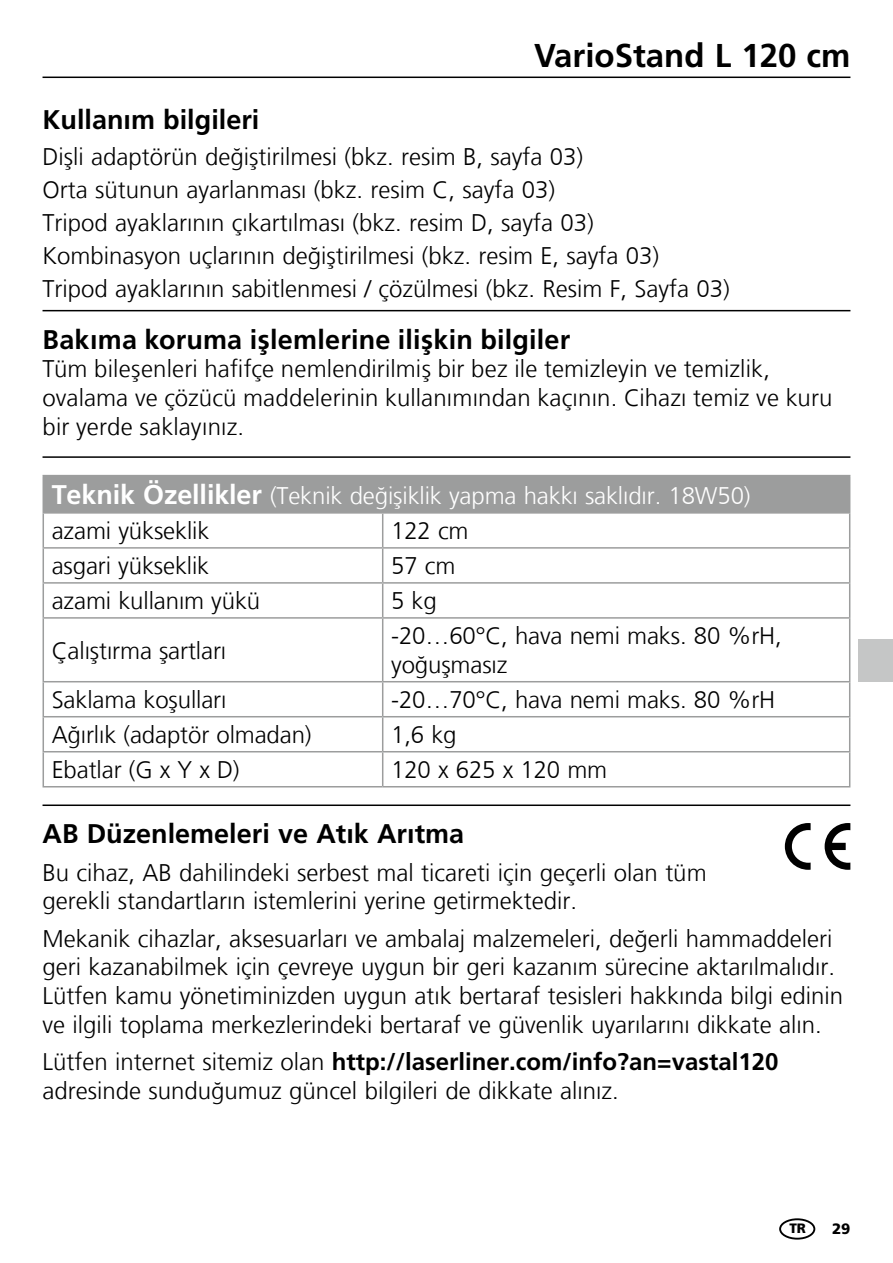
<style>
.page{position:relative;width:893px;height:1263px;background:#fff}
.page>*{position:absolute;margin:0;border:0;box-sizing:border-box;transform-origin:0 0}
.t1{font:700 33px "Frutiger LT Com";color:#000}
.t2{font:700 27px "Frutiger LT Com";color:#000}
.t3{font:300 24px/28.8px "Frutiger LT Com";color:#000}
.t4{font:300 24px/35.1px "Frutiger LT Com";letter-spacing:-.005em;color:#fff}
.t5{font:900 15px "Frutiger LT Com";color:#000}
.t6{font:900 13.5px "Frutiger LT Com";color:#000}
.s1{font-weight:700;font-size:27px}
.s2{color:#000}
.s3{font-weight:700}
</style>
<div class="page">
<hr style="left:43px;top:77px;width:807px;height:1px;background:#000">
<svg style="left:825px;top:823px;width:25px;height:47px"></svg>
<svg style="left:785px;top:823px;width:26px;height:47px"></svg>
<hr style="left:43px;top:804px;width:807px;height:2px;background:#000">
<hr style="left:43px;top:310px;width:807px;height:1px;background:#000">
<hr style="left:43px;top:456px;width:807px;height:2px;background:#000">
<div style="left:43px;top:476px;width:807px;height:37px;background:#9c9d9d"></div>
<svg style="left:44px;top:514px;width:805px;height:272px"></svg>
<hr style="left:43px;top:475px;width:340px;height:1px;background:#9c9d9d">
<hr style="left:383px;top:475px;width:467px;height:1px;background:#9c9d9d">
<hr style="left:43px;top:514px;width:1px;height:33px;background:#9c9d9d">
<hr style="left:43px;top:549px;width:1px;height:33px;background:#9c9d9d">
<hr style="left:43px;top:512px;width:340px;height:2px;background:#9c9d9d">
<hr style="left:43px;top:547px;width:340px;height:2px;background:#9c9d9d">
<hr style="left:382px;top:514px;width:1px;height:33px;background:#9c9d9d">
<hr style="left:382px;top:549px;width:1px;height:33px;background:#9c9d9d">
<hr style="left:383px;top:512px;width:467px;height:2px;background:#9c9d9d">
<hr style="left:849px;top:514px;width:1px;height:33px;background:#9c9d9d">
<hr style="left:849px;top:549px;width:1px;height:33px;background:#9c9d9d">
<hr style="left:383px;top:547px;width:467px;height:2px;background:#9c9d9d">
<hr style="left:43px;top:584px;width:1px;height:33px;background:#9c9d9d">
<hr style="left:43px;top:582px;width:340px;height:2px;background:#9c9d9d">
<hr style="left:382px;top:584px;width:1px;height:33px;background:#9c9d9d">
<hr style="left:383px;top:582px;width:467px;height:2px;background:#9c9d9d">
<hr style="left:849px;top:584px;width:1px;height:33px;background:#9c9d9d">
<hr style="left:43px;top:619px;width:1px;height:62px;background:#9c9d9d">
<hr style="left:43px;top:682px;width:1px;height:34px;background:#9c9d9d">
<hr style="left:382px;top:619px;width:1px;height:62px;background:#9c9d9d">
<hr style="left:849px;top:619px;width:1px;height:62px;background:#9c9d9d">
<hr style="left:382px;top:682px;width:1px;height:34px;background:#9c9d9d">
<hr style="left:849px;top:682px;width:1px;height:34px;background:#9c9d9d">
<hr style="left:43px;top:717px;width:1px;height:34px;background:#9c9d9d">
<hr style="left:43px;top:617px;width:340px;height:2px;background:#9c9d9d">
<hr style="left:43px;top:681px;width:340px;height:1px;background:#9c9d9d">
<hr style="left:43px;top:716px;width:340px;height:1px;background:#9c9d9d">
<hr style="left:382px;top:717px;width:1px;height:34px;background:#9c9d9d">
<hr style="left:849px;top:717px;width:1px;height:34px;background:#9c9d9d">
<hr style="left:383px;top:617px;width:467px;height:2px;background:#9c9d9d">
<hr style="left:383px;top:681px;width:467px;height:1px;background:#9c9d9d">
<hr style="left:383px;top:716px;width:467px;height:1px;background:#9c9d9d">
<hr style="left:43px;top:752px;width:1px;height:34px;background:#9c9d9d">
<hr style="left:43px;top:751px;width:340px;height:1px;background:#9c9d9d">
<hr style="left:383px;top:751px;width:467px;height:1px;background:#9c9d9d">
<hr style="left:382px;top:752px;width:1px;height:34px;background:#9c9d9d">
<hr style="left:849px;top:752px;width:1px;height:34px;background:#9c9d9d">
<hr style="left:43px;top:786px;width:340px;height:1px;background:#9c9d9d">
<hr style="left:383px;top:786px;width:467px;height:1px;background:#9c9d9d">
<div style="left:779px;top:1218px;width:36px;height:21px;border:2px solid #000;border-radius:50%"></div>
<div style="left:859px;top:639px;width:34px;height:43px;background:#c5c6c6"></div>
<h1 class="t1" style="left:534px;top:36px;width:318px">VarioStand L 120 cm</h1>
<p class="t2" style="left:43px;top:104px;width:218px">Kullanım bilgileri</p>
<p class="t3" style="left:43px;top:140px;width:689px;line-height:33px">Dişli adaptörün değiştirilmesi (bkz. resim B, sayfa 03)<br>Orta sütunun ayarlanması (bkz. resim C, sayfa 03)<br>Tripod ayaklarının çıkartılması (bkz. resim D, sayfa 03)<br>Kombinasyon uçlarının değiştirilmesi (bkz. resim E, sayfa 03)<br>Tripod ayaklarının sabitlenmesi / çözülmesi (bkz. Resim F, Sayfa 03)</p>
<p class="t2" style="left:43px;top:323px;width:529px">Bakıma koruma işlemlerine ilişkin bilgiler</p>
<p class="t3" style="left:43px;top:355px;width:791px">Tüm bileşenleri hafifçe nemlendirilmiş bir bez ile temizleyin ve temizlik, ovalama ve çözücü maddelerinin kullanımından kaçının. Cihazı temiz ve kuru bir yerde saklayınız.</p>
<p class="t4" style="left:52px;top:479px;width:700px"><span class="s1">Teknik Özellikler</span> (Teknik değişiklik yapma hakkı saklıdır. 18W50) <span class="s2">azami yükseklik</span></p>
<p class="t3" style="left:391px;top:517px;width:79px">122 cm</p>
<p class="t3" style="left:52px;top:552px;width:159px">asgari yükseklik</p>
<p class="t3" style="left:391px;top:552px;width:66px">57 cm</p>
<p class="t3" style="left:52px;top:587px;width:210px">azami kullanım yükü</p>
<p class="t3" style="left:391px;top:587px;width:47px">5 kg</p>
<p class="t3" style="left:52px;top:636px;width:176px">Çalıştırma şartları</p>
<p class="t3" style="left:391px;top:622px;width:392px">-20…60°C, hava nemi maks. 80 %rH, yoğuşmasız</p>
<p class="t3" style="left:52px;top:686px;width:176px">Saklama koşulları</p>
<p class="t3" style="left:391px;top:686px;width:385px">-20…70°C, hava nemi maks. 80 %rH</p>
<p class="t3" style="left:52px;top:721px;width:261px">Ağırlık (adaptör olmadan)</p>
<p class="t3" style="left:391px;top:721px;width:67px">1,6 kg</p>
<p class="t3" style="left:52px;top:756px;width:189px">Ebatlar (G x Y x D)</p>
<p class="t3" style="left:391px;top:756px;width:218px">120 x 625 x 120 mm</p>
<p class="t2" style="left:43px;top:818px;width:423px">AB Düzenlemeleri ve Atık Arıtma</p>
<p class="t3" style="left:43px;top:858px;width:666px">Bu cihaz, AB dahilindeki serbest mal ticareti için geçerli olan tüm gerekli standartların istemlerini yerine getirmektedir.</p>
<p class="t3" style="left:43px;top:924px;width:802px">Mekanik cihazlar, aksesuarları ve ambalaj malzemeleri, değerli hammaddeleri geri kazanabilmek için çevreye uygun bir geri kazanım sürecine aktarılmalıdır.<br>Lütfen kamu yönetiminizden uygun atık bertaraf tesisleri hakkında bilgi edinin ve ilgili toplama merkezlerindeki bertaraf ve güvenlik uyarılarını dikkate alın.</p>
<p class="t3" style="left:43px;top:1048px;width:737px">Lütfen internet sitemiz olan <span class="s3">http://laserliner.com/info?an=vastal120 </span>adresinde sunduğumuz güncel bilgileri de dikkate alınız.</p>
<p class="t6" style="left:789px;top:1220px;width:18px">TR</p>
<p class="t5" style="left:832px;top:1219px;width:20px">29</p>
</div>
